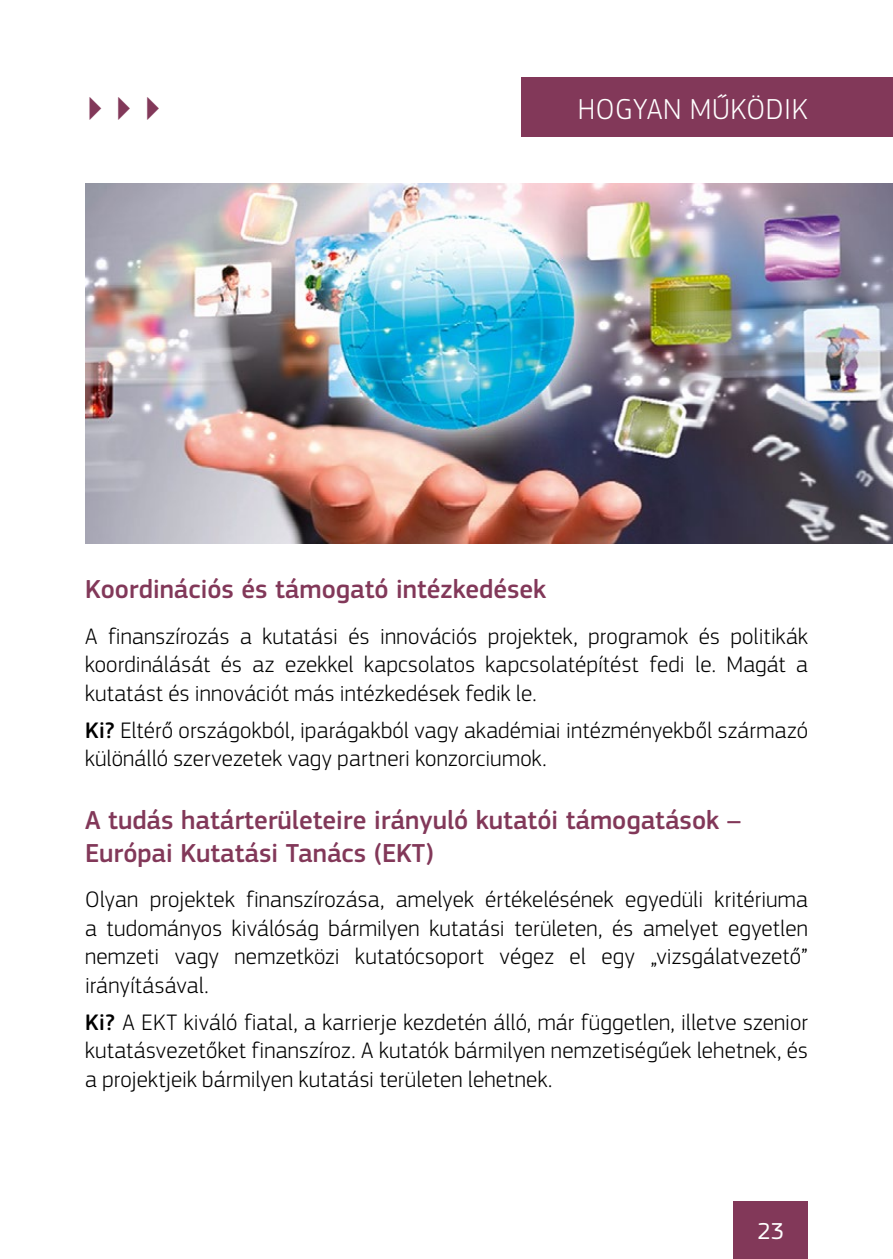
<style>
.page{position:relative;width:893px;height:1259px;background:#fff}
.page>*{position:absolute;margin:0;border:0;box-sizing:border-box;transform-origin:0 0}
.t1{font:500 33px "EC Square Sans Pro";color:#823859}
.W_Header_cap{font:300 30px "EC Square Sans Pro";letter-spacing:.02em;color:#fff}
.subtitle{font:500 27px/33px "EC Square Sans Pro";color:#823859}
.t2{font:24px "EC Square Sans Pro";color:#fff}
.Body{font:300 23.4px/28.5px "EC Square Sans Pro";letter-spacing:.005em;color:#000;text-align:justify}
.s1{font-weight:500}
</style>
<div class="page">
<div style="left:733px;top:1201px;width:75px;height:58px;background:#823859"></div>
<div style="left:522px;top:78px;width:371px;height:59px;background:#823859"></div>
<img style="left:85px;top:184px;width:808px;height:360px">
<h1 class="t1" style="left:85px;top:90px;width:79px">▶ ▶ ▶</h1>
<p class="W_Header_cap" style="left:578px;top:91px;width:231px">HOGYAN MŰKÖDIK</p>
<p class="subtitle" style="left:85px;top:573px;width:463px">Koordinációs és támogató intézkedések</p>
<p class="Body" style="left:85px;top:621px;width:724px">A finanszírozás a kutatási és innovációs projektek, programok és politikák koordinálását és az ezekkel kapcsolatos kapcsolatépítést fedi le. Magát a kutatást és innovációt más intézkedések fedik le.</p>
<p class="Body" style="left:85px;top:715px;width:724px"><span class="s1">Ki?</span> Eltérő országokból, iparágakból vagy akadémiai intézményekből származó különálló szervezetek vagy partneri konzorciumok.</p>
<p class="subtitle" style="left:85px;top:804px;width:658px">A tudás határterületeire irányuló kutatói támogatások –<br>Európai Kutatási Tanács (EKT)</p>
<p class="Body" style="left:85px;top:885px;width:724px">Olyan projektek finanszírozása, amelyek értékelésének egyedüli kritériuma a tudományos kiválóság bármilyen kutatási területen, és amelyet egyetlen nemzeti vagy nemzetközi kutatócsoport végez el egy „vizsgálatvezető” irányításával.</p>
<p class="Body" style="left:85px;top:1007px;width:724px"><span class="s1">Ki?</span> A EKT kiváló fiatal, a karrierje kezdetén álló, már független, illetve szenior kutatásvezetőket finanszíroz. A kutatók bármilyen nemzetiségűek lehetnek, és a projektjeik bármilyen kutatási területen lehetnek.</p>
<p class="t2" style="left:757px;top:1217px;width:28px">23</p>
</div>
